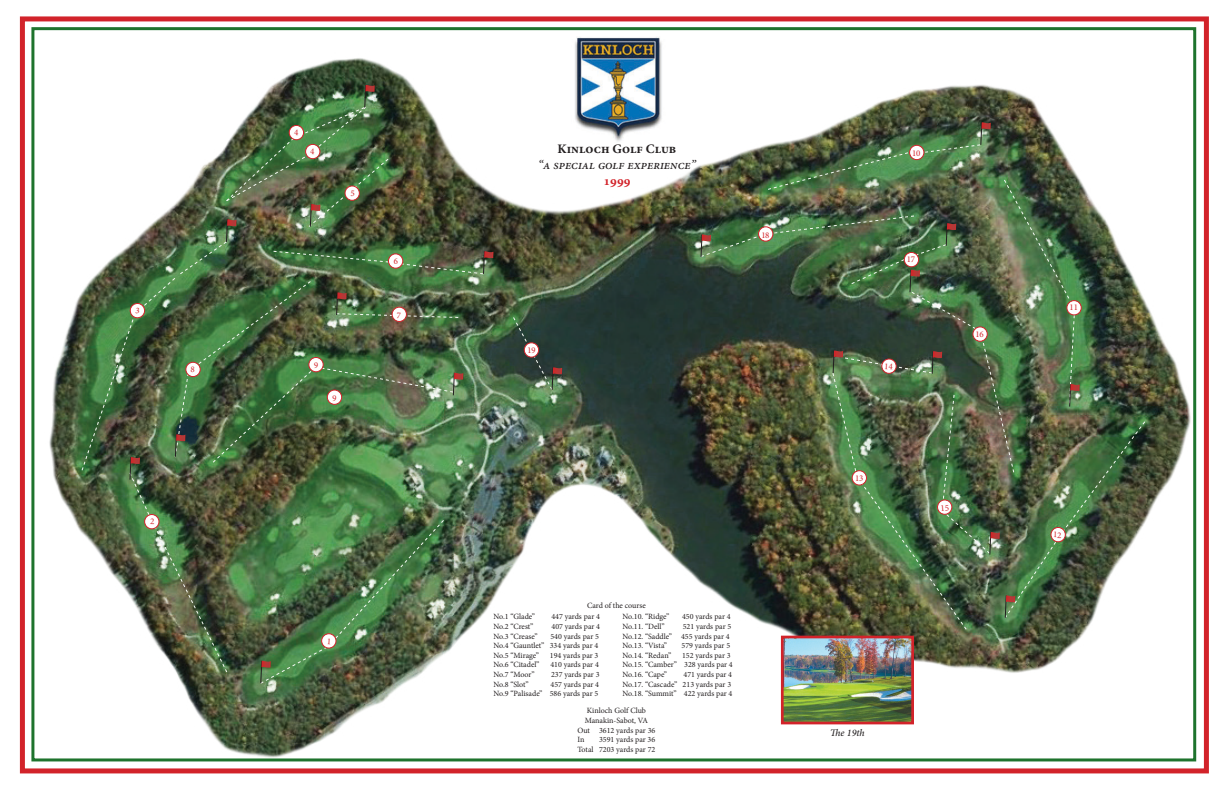
<style>
.page{position:relative;width:1224px;height:792px;background:#fff}
.page>*{position:absolute;margin:0;border:0;box-sizing:border-box;transform-origin:0 0}
.t1{font:italic 500 13px "Minion Pro";color:#231f20}
.t2{font:700 13px "Minion Pro";color:#231f20}
.t3{font:700 13px "Minion Pro";color:#d2232a}
.t4{font:italic 500 10px "Minion Pro";color:#231f20}
.t5{font:8.8px "Minion Pro";letter-spacing:-.05em;color:#d2232a}
.t6{font:8px "Minion Pro";color:#231f20}
</style>
<div class="page">
<img style="left:19px;top:16px;width:1190px;height:758px">
<img style="left:785px;top:640px;width:125px;height:80px">
<div style="left:781px;top:636px;width:133px;height:88px;border:3px solid #d2232a"></div>
<img style="left:700px;top:122px;width:446px;height:508px">
<svg style="left:513px;top:316px;width:49px;height:75px;background:#415247"></svg>
<img style="left:81px;top:85px;width:413px;height:599px">
<p class="t2" style="left:558px;top:140px;width:120px">Kinloch Golf Club</p>
<p class="t1" style="left:538px;top:156px;width:159px">“a special golf experience”</p>
<p class="t3" style="left:603px;top:171px;width:29px">1999</p>
<p class="t5" style="left:762px;top:229px;width:9px">18</p>
<p class="t6" style="left:587px;top:600px;width:60px">Card of the course</p>
<p class="t6" style="left:494px;top:611px;width:43px">No.1 “Glade”</p>
<p class="t6" style="left:551px;top:611px;width:50px">447 yards par 4</p>
<p class="t6" style="left:494px;top:621px;width:41px">No.2 “Crest”</p>
<p class="t6" style="left:552px;top:621px;width:50px">407 yards par 4</p>
<p class="t6" style="left:494px;top:631px;width:46px">No.3 “Crease”</p>
<p class="t6" style="left:550px;top:631px;width:50px">540 yards par 5</p>
<p class="t6" style="left:494px;top:640px;width:106px">No.4 “Gauntlet” 334 yards par 4</p>
<p class="t6" style="left:494px;top:650px;width:47px">No.5 “Mirage”</p>
<p class="t6" style="left:550px;top:650px;width:50px">194 yards par 3</p>
<p class="t6" style="left:494px;top:659px;width:47px">No.6 “Citadel”</p>
<p class="t6" style="left:550px;top:659px;width:50px">410 yards par 4</p>
<p class="t6" style="left:494px;top:669px;width:43px">No.7 “Moor”</p>
<p class="t6" style="left:551px;top:669px;width:50px">237 yards par 3</p>
<p class="t6" style="left:494px;top:679px;width:37px">No.8 “Slot”</p>
<p class="t6" style="left:551px;top:679px;width:50px">457 yards par 4</p>
<p class="t6" style="left:494px;top:688px;width:106px">No.9 “Palisade” 586 yards par 5</p>
<p class="t6" style="left:622px;top:611px;width:48px">No.10. “Ridge”</p>
<p class="t6" style="left:682px;top:611px;width:50px">450 yards par 4</p>
<p class="t6" style="left:622px;top:621px;width:44px">No.11. “Dell”</p>
<p class="t6" style="left:683px;top:621px;width:50px">521 yards par 5</p>
<p class="t6" style="left:622px;top:631px;width:109px">No.12. “Saddle” 455 yards par 4</p>
<p class="t6" style="left:622px;top:640px;width:46px">No.13. “Vista”</p>
<p class="t6" style="left:682px;top:640px;width:50px">579 yards par 5</p>
<p class="t6" style="left:622px;top:650px;width:50px">No.14. “Redan”</p>
<p class="t6" style="left:682px;top:650px;width:50px">152 yards par 3</p>
<p class="t6" style="left:622px;top:659px;width:112px">No.15. “Camber” 328 yards par 4</p>
<p class="t6" style="left:622px;top:669px;width:46px">No.16. “Cape”</p>
<p class="t6" style="left:684px;top:669px;width:50px">471 yards par 4</p>
<p class="t6" style="left:622px;top:679px;width:110px">No.17. “Cascade” 213 yards par 3</p>
<p class="t6" style="left:622px;top:688px;width:112px">No.18. “Summit” 422 yards par 4</p>
<p class="t6" style="left:587px;top:706px;width:61px">Kinloch Golf Club</p>
<p class="t6" style="left:585px;top:715px;width:65px">Manakin-Sabot, VA</p>
<p class="t6" style="left:577px;top:725px;width:79px">Out 3612 yards par 36</p>
<p class="t6" style="left:578px;top:734px;width:8px">In</p>
<p class="t6" style="left:599px;top:734px;width:58px">3591 yards par 36</p>
<p class="t6" style="left:577px;top:744px;width:79px">Total 7203 yards par 72</p>
<p class="t5" style="left:912px;top:147px;width:10px">10</p>
<p class="t5" style="left:907px;top:253px;width:10px">17</p>
<p class="t5" style="left:855px;top:472px;width:10px">13</p>
<p class="t5" style="left:976px;top:328px;width:10px">16</p>
<p class="t4" style="left:830px;top:726px;width:36px">The 19th</p>
<p class="t5" style="left:1070px;top:302px;width:10px">11</p>
</div>
